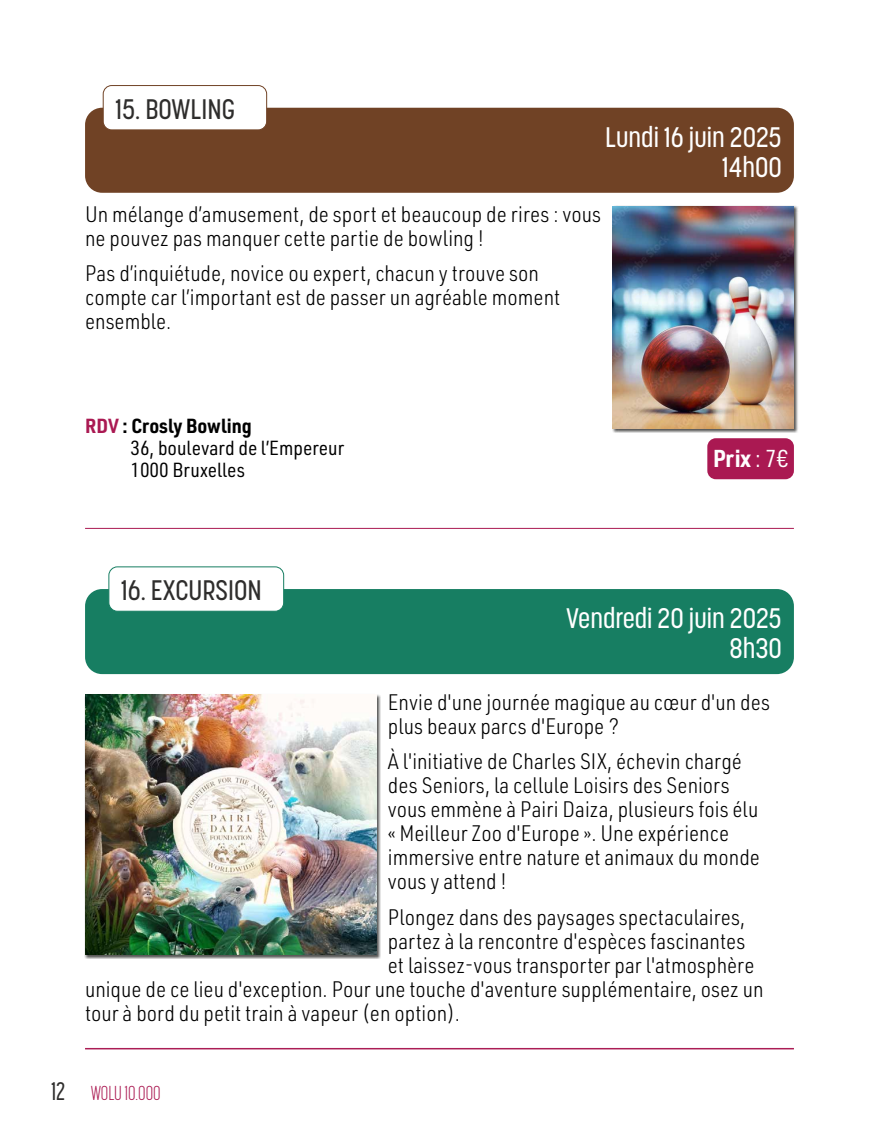
<style>
.page{position:relative;width:879px;height:1134px;background:#fff}
.page>*{position:absolute;margin:0;border:0;box-sizing:border-box;transform-origin:0 0}
.Date_-_heure{font:500 28px "Korolev Condensed";color:#fff}
.t1{font:500 28px "Korolev Condensed";color:#2e2d2c}
.Prix{font:700 24px "URWDIN Semi Cond";color:#fff}
.Texte_11{font:300 22px/24px "URWDIN Semi Cond";color:#000}
.t2{font:20px "URWDIN Semi Cond";color:#000}
.t3{font:700 20px "URWDIN Semi Cond";color:#000}
.t4{font:300 20px "Korolev Compressed";color:#aa1952}
.s1{color:#aa1952}
.s2{font-weight:400}
.s3{font-weight:500;font-size:25.2px;color:#2e2d2c}
</style>
<div class="page">
<hr style="left:85px;top:528px;width:709px;height:1px;background:#aa1952">
<div style="left:85px;top:108px;width:709px;height:85px;background:#704225;border-radius:17px"></div>
<div style="left:103px;top:86px;width:164px;height:44px;background:#fff;border-radius:9px"></div>
<div style="left:103px;top:85px;width:164px;height:45px;border:1px solid #704225;border-radius:9px"></div>
<div style="left:707px;top:438px;width:87px;height:41px;background:#aa1952;border-radius:9px"></div>
<hr style="left:85px;top:1048px;width:709px;height:1px;background:#aa1952">
<div style="left:612px;top:205px;width:186px;height:228px;background:#1d1d1b;opacity:.75"></div>
<img style="left:612px;top:206px;width:182px;height:223px">
<div style="left:85px;top:589px;width:709px;height:85px;background:#177e62;border-radius:17px"></div>
<div style="left:109px;top:567px;width:175px;height:44px;background:#fff;border-radius:9px"></div>
<div style="left:108px;top:566px;width:176px;height:46px;border:1px solid #177e62;border-radius:9px"></div>
<div style="left:84px;top:694px;width:297px;height:265px;background:#1d1d1b;opacity:.75"></div>
<img style="left:85px;top:694px;width:291px;height:261px">
<p class="t1" style="left:115px;top:93px;width:122px">15. BOWLING</p>
<p class="Date_-_heure" style="left:605px;top:120px;width:178px">Lundi 16 juin 2025</p>
<p class="Date_-_heure" style="left:722px;top:150px;width:62px">14h00</p>
<p class="Texte_11" style="left:85px;top:201px;width:517px">Un mélange d’amusement, de sport et beaucoup de rires : vous ne pouvez pas manquer cette partie de bowling !</p>
<p class="Texte_11" style="left:85px;top:261px;width:477px">Pas d’inquiétude, novice ou expert, chacun y trouve son compte car l’important est de passer un agréable moment ensemble.</p>
<p class="t3" style="left:85px;top:412px;width:168px"><span class="s1">RDV</span> : Crosly Bowling</p>
<p class="t2" style="left:130px;top:434px;width:215px">36, boulevard de l’Empereur</p>
<p class="t2" style="left:130px;top:456px;width:116px">1000 Bruxelles</p>
<p class="t1" style="left:121px;top:574px;width:143px">16. EXCURSION</p>
<p class="Prix" style="left:713px;top:442px;width:77px">Prix <span class="s2">: 7€</span></p>
<p class="Date_-_heure" style="left:566px;top:601px;width:217px">Vendredi 20 juin 2025</p>
<p class="Date_-_heure" style="left:729px;top:631px;width:54px">8h30</p>
<p class="Texte_11" style="left:388px;top:689px;width:383px">Envie d'une journée magique au cœur d'un des plus beaux parcs d'Europe ?</p>
<p class="Texte_11" style="left:388px;top:749px;width:374px">À l'initiative de Charles SIX, échevin chargé des Seniors, la cellule Loisirs des Seniors vous emmène à Pairi Daiza, plusieurs fois élu « Meilleur Zoo d'Europe ». Une expérience immersive entre nature et animaux du monde vous y attend !</p>
<p class="Texte_11" style="left:388px;top:904px;width:359px">Plongez dans des paysages spectaculaires,</p>
<p class="Texte_11" style="left:388px;top:928px;width:359px">partez à la rencontre d'espèces fascinantes</p>
<p class="Texte_11" style="left:388px;top:952px;width:368px">et laissez-vous transporter par l'atmosphère</p>
<p class="Texte_11" style="left:85px;top:976px;width:680px">unique de ce lieu d'exception. Pour une touche d'aventure supplémentaire, osez un</p>
<p class="Texte_11" style="left:85px;top:1000px;width:376px">tour à bord du petit train à vapeur (en option).</p>
<p class="t4" style="left:51px;top:1082px;width:111px"><span class="s3">12</span> WOLU 10.000</p>
</div>
